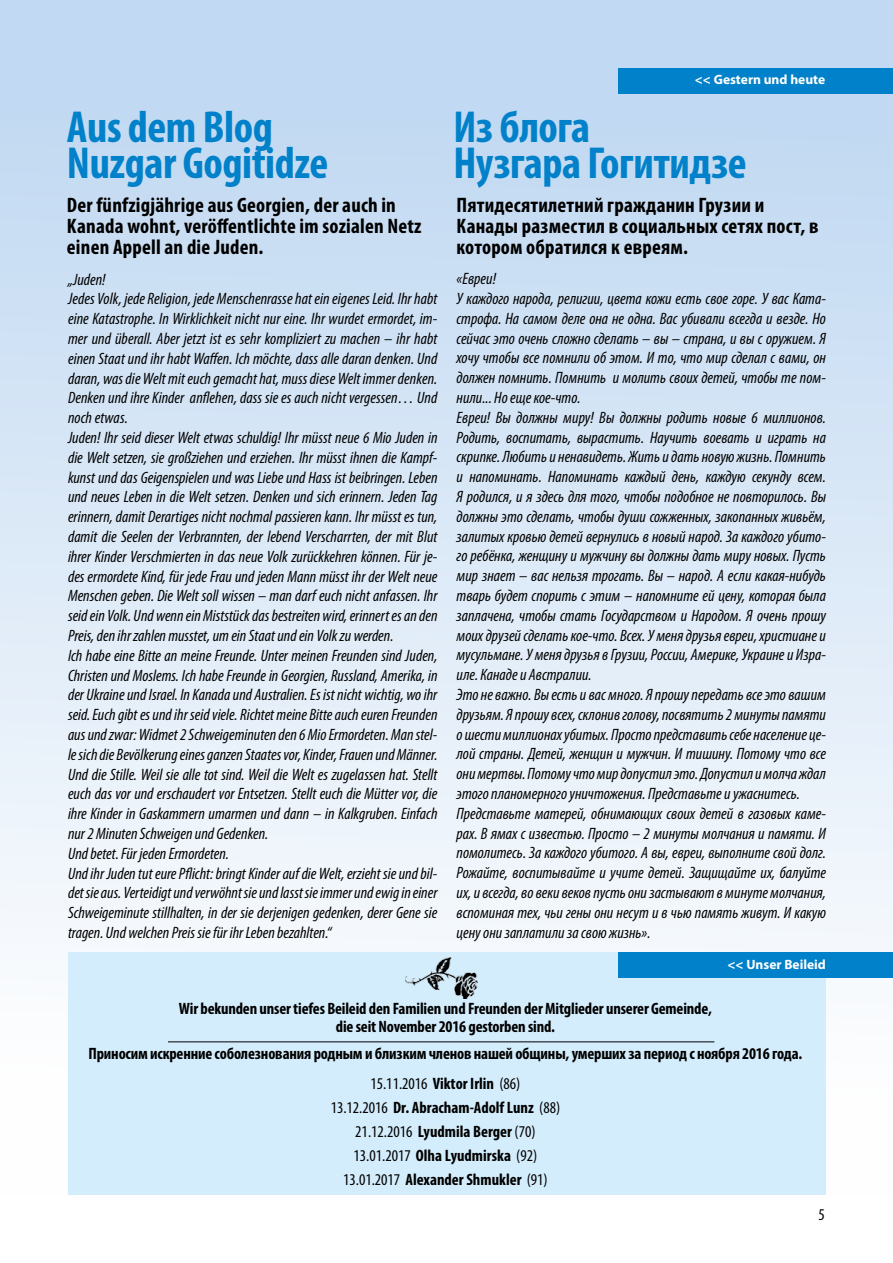
<style>
.page{position:relative;width:893px;height:1263px;background:#fff}
.page>*{position:absolute;margin:0;border:0;box-sizing:border-box;transform-origin:0 0}
.t1{font:700 condensed 45px/36px "Myriad Pro";letter-spacing:-.01em;color:#0081c9}
.t2{font:700 condensed 21px/21px "Myriad Pro";letter-spacing:.01em;color:#000}
.t3{font:italic condensed 16.5px/19.8px "Myriad Pro";color:#000}
.t4{font:700 condensed 16.5px/24px "Myriad Pro";letter-spacing:-.01em;color:#000;text-align:center}
.t5{font:condensed 16.5px "Myriad Pro";color:#000}
.t6{font:700 13.5px "Myriad Pro";color:#fff}
.s1{font-weight:400}
</style>
<div class="page">
<div style="left:0;top:0;width:893px;height:1194px;background:linear-gradient(to bottom,#bcd6f1,#fff)"></div>
<hr style="left:0;top:0;width:1px;height:1194px;background:#c1d9f2">
<div style="left:68px;top:952px;width:758px;height:243px;background:#d4edfc"></div>
<div style="left:619px;top:68px;width:274px;height:26px;background:#0081c9"></div>
<hr style="left:168px;top:1041px;width:546px;height:1px;background:#000">
<img style="left:405px;top:957px;width:73px;height:42px">
<div style="left:619px;top:952px;width:274px;height:25px;background:#0081c9"></div>
<p class="t6" style="left:695px;top:71px;width:132px">&lt;&lt; Gestern und heute</p>
<h1 class="t1" style="left:67px;top:110px;width:263px">Aus dem Blog<br>Nuzgar Gogitidze</h1>
<h1 class="t1" style="left:453px;top:110px;width:295px">Из блога<br>Нузгара Гогитидзе</h1>
<p class="t2" style="left:457px;top:195px;width:363px">Пятидесятилетний гражданин Грузии и<br>Канады разместил в социальных сетях пост, в котором обратился к евреям.</p>
<p class="t3" style="left:457px;top:269px;width:371px">«Евреи!<br>У каждого народа, религии, цвета кожи есть свое горе. У вас Ката&shy;строфа. На самом деле она не одна. Вас убивали всегда и везде. Но сейчас это очень сложно сделать – вы – страна, и вы с оружием. Я хочу чтобы все помнили об этом. И то, что мир сделал с вами, он должен помнить. Помнить и молить своих детей, чтобы те пом&shy;нили... Но еще кое-что.<br>Евреи! Вы должны миру! Вы должны родить новые 6 миллионов.<br>Родить, воспитать, вырастить. Научить воевать и играть на скрипке. Любить и ненавидеть. Жить и дать новую жизнь. Помнить и напоминать. Напоминать каждый день, каждую секунду всем.<br>Я родился, и я здесь для того, чтобы подобное не повторилось. Вы должны это сделать, чтобы души сожженных, закопанных живьём, залитых кровью детей вернулись в новый народ. За каждого убито&shy;го ребёнка, женщину и мужчину вы должны дать миру новых. Пусть мир знает – вас нельзя трогать. Вы – народ. А если какая-нибудь тварь будет спорить с этим – напомните ей цену, которая была заплaчена, чтобы стать Государством и Народом. Я очень прошу моих друзей сделать кое-что. Всех. У меня друзья евреи, христиане и мусульмане. У меня друзья в Грузии, России, Америке, Украине и Изра&shy;иле. Канаде и Австралии.<br>Это не важно. Вы есть и вас много. Я прошу передать все это вашим друзьям. Я прошу всех, склонив голову, посвятить 2 минуты памяти о шести миллионах убитых. Просто представить себе население це&shy;лой страны. Детей, женщин и мужчин. И тишину. Потому что все они мертвы. Потому что мир допустил это. Допустил и молча ждал этого планомерного уничтожения. Представьте и ужаснитесь.<br>Представьте матерей, обнимающих своих детей в газовых каме&shy;рах. В ямах с известью. Просто – 2 минуты молчания и памяти. И помолитесь. За каждого убитого. А вы, евреи, выполните свой долг.<br>Рожайте, воспитывайте и учите детей. Защищайте их, балуйте их, и всегда, во веки веков пусть они застывают в минуте молчания, вспоминая тех, чьи гены они несут и в чью память живут. И какую цену они заплатили за свою жизнь».</p>
<p class="t2" style="left:67px;top:195px;width:356px">Der fünfzigjährige aus Georgien, der auch in<br>Kanada wohnt, veröffentlichte im sozialen Netz einen Appell an die Juden.</p>
<p class="t3" style="left:68px;top:270px;width:371px">„Juden!<br>Jedes Volk, jede Religion, jede Menschenrasse hat ein eigenes Leid. Ihr habt eine Katastrophe. In Wirklichkeit nicht nur eine. Ihr wurdet ermordet, im&shy;mer und überall. Aber jetzt ist es sehr kompliziert zu machen – ihr habt einen Staat und ihr habt Waffen. Ich möchte, dass alle daran denken. Und daran, was die Welt mit euch gemacht hat, muss diese Welt immer denken.<br>Denken und ihre Kinder anflehen, dass sie es auch nicht vergessen… Und noch etwas.<br>Juden! Ihr seid dieser Welt etwas schuldig! Ihr müsst neue 6 Mio Juden in die Welt setzen, sie großziehen und erziehen. Ihr müsst ihnen die Kampf&shy;kunst und das Geigenspielen und was Liebe und Hass ist beibringen. Leben und neues Leben in die Welt setzen. Denken und sich erinnern. Jeden Tag erinnern, damit Derartiges nicht nochmal passieren kann. Ihr müsst es tun, damit die Seelen der Verbrannten, der lebend Verscharrten, der mit Blut ihrer Kinder Verschmierten in das neue Volk zurückkehren können. Für je&shy;des ermordete Kind, für jede Frau und jeden Mann müsst ihr der Welt neue Menschen geben. Die Welt soll wissen – man darf euch nicht anfassen. Ihr seid ein Volk. Und wenn ein Miststück das bestreiten wird, erinnert es an den Preis, den ihr zahlen musstet, um ein Staat und ein Volk zu werden.<br>Ich habe eine Bitte an meine Freunde. Unter meinen Freunden sind Juden, Christen und Moslems. Ich habe Freunde in Georgien, Russland, Amerika, in der Ukraine und Israel. In Kanada und Australien. Es ist nicht wichtig, wo ihr seid. Euch gibt es und ihr seid viele. Richtet meine Bitte auch euren Freunden aus und zwar: Widmet 2 Schweigeminuten den 6 Mio Ermordeten. Man stel&shy;le sich die Bevölkerung eines ganzen Staates vor, Kinder, Frauen und Männer.<br>Und die Stille. Weil sie alle tot sind. Weil die Welt es zugelassen hat. Stellt euch das vor und erschaudert vor Entsetzen. Stellt euch die Mütter vor, die ihre Kinder in Gaskammern umarmen und dann – in Kalkgruben. Einfach nur 2 Minuten Schweigen und Gedenken.<br>Und betet. Für jeden Ermordeten.<br>Und ihr Juden tut eure Pflicht: bringt Kinder auf die Welt, erzieht sie und bil&shy;det sie aus. Verteidigt und verwöhnt sie und lasst sie immer und ewig in einer Schweigeminute stillhalten, in der sie derjenigen gedenken, derer Gene sie tragen. Und welchen Preis sie für ihr Leben bezahlten.“</p>
<p class="t6" style="left:728px;top:956px;width:100px">&lt;&lt; Unser Beileid</p>
<p class="t4" style="left:179px;top:999px;width:534px;line-height:18px">Wir bekunden unser tiefes Beileid den Familien und Freunden der Mitglieder unserer Gemeinde, die seit November 2016 gestorben sind.</p>
<p class="t4" style="left:88px;top:1038px;width:715px;line-height:30px">Приносим искренние соболезнования родным и близким членов нашей общины, умерших за период с ноября 2016 года.<br><span class="s1">15.11.2016</span> Viktor Irlin <span class="s1">(86)</span></p>
<p class="t4" style="left:331px;top:1095px;width:231px"><span class="s1">13.12.2016</span> Dr. Abracham-Adolf Lunz <span class="s1">(88)<br>21.12.2016</span> Lyudmila Berger <span class="s1">(70)<br>13.01.2017</span> Olha Lyudmirska <span class="s1">(92)<br>13.01.2017</span> Alexander Shmukler <span class="s1">(91)</span></p>
<p class="t5" style="left:819px;top:1206px;width:8px">5</p>
</div>
